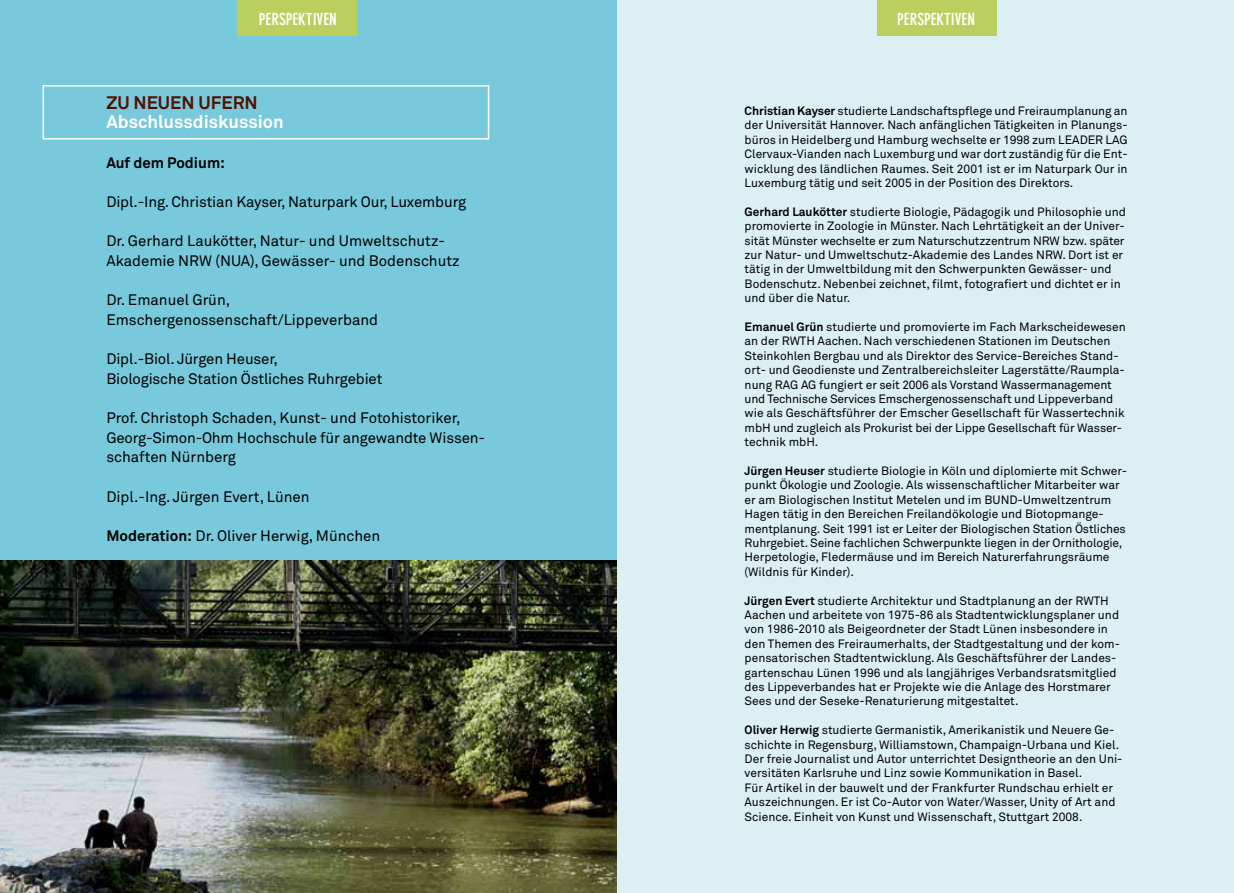
<style>
.page{position:relative;width:1234px;height:893px;background:#fff}
.page>*{position:absolute;margin:0;border:0;box-sizing:border-box;transform-origin:0 0}
.t1{font:700 18px "Akkurat";color:#fff}
.t2{font:700 18px "Akkurat";color:#541100}
.t3{font:700 condensed 16.5px "DIN Neuzeit Grotesk";color:#fff}
.t4{font:15px/19.6px "Akkurat";letter-spacing:-.005em;color:#000}
.t5{font:700 15px "Akkurat";color:#000}
.t6{font:12px/14.4px "Akkurat";color:#000}
.s1{font-weight:700}
</style>
<div class="page">
<div style="left:617px;top:0;width:616px;height:893px;background:#dceff3"></div>
<div style="left:876px;top:0;width:120px;height:36px;background:#bbcf5e"></div>
<div style="left:0;top:0;width:617px;height:893px;background:#77c9db"></div>
<div style="left:238px;top:0;width:119px;height:36px;background:#bbcf5e"></div>
<div style="left:43px;top:85px;width:446px;height:55px;border:2px solid #fff"></div>
<img style="left:0;top:561px;width:616px;height:332px">
<h2 class="t3" style="left:259px;top:13px;width:79px">PERSPEKTIVEN</h2>
<h2 class="t3" style="left:897px;top:13px;width:79px">PERSPEKTIVEN</h2>
<h1 class="t2" style="left:106px;top:96px;width:153px">ZU NEUEN UFERN</h1>
<h1 class="t1" style="left:106px;top:115px;width:179px">Abschlussdiskussion</h1>
<p class="t5" style="left:106px;top:157px;width:120px">Auf dem Podium:</p>
<p class="t4" style="left:106px;top:193px;width:361px">Dipl.-Ing. Christian Kayser, Naturpark Our, Luxemburg</p>
<p class="t4" style="left:106px;top:233px;width:355px">Dr. Gerhard Laukötter, Natur- und Umweltschutz-<br>Akademie NRW (NUA), Gewässer- und Bodenschutz</p>
<p class="t4" style="left:106px;top:292px;width:273px">Dr. Emanuel Grün,<br>Emschergenossenschaft/Lippeverband</p>
<p class="t4" style="left:106px;top:351px;width:277px">Dipl.-Biol. Jürgen Heuser,<br>Biologische Station Östliches Ruhrgebiet</p>
<p class="t4" style="left:106px;top:409px;width:380px">Prof. Christoph Schaden, Kunst- und Fotohistoriker,<br>Georg-Simon-Ohm Hochschule für angewandte Wissen&shy;schaften Nürnberg</p>
<p class="t4" style="left:106px;top:488px;width:205px">Dipl.-Ing. Jürgen Evert, Lünen</p>
<p class="t4" style="left:106px;top:527px;width:275px"><span class="s1">Moderation:</span> Dr. Oliver Herwig, München</p>
<p class="t6" style="left:744px;top:105px;width:384px;text-align:justify"><span class="s1">Christian Kayser</span> studierte Landschaftspflege und Freiraumplanung an der Universität Hannover. Nach anfänglichen Tätigkeiten in Planungs&shy;büros in Heidelberg und Hamburg wechselte er 1998 zum LEADER LAG Clervaux-Vianden nach Luxemburg und war dort zuständig für die Ent&shy;wicklung des ländlichen Raumes. Seit 2001 ist er im Naturpark Our in Luxemburg tätig und seit 2005 in der Position des Direktors.</p>
<p class="t6" style="left:744px;top:206px;width:383px"><span class="s1">Gerhard Laukötter</span> studierte Biologie, Pädagogik und Philosophie und promovierte in Zoologie in Münster. Nach Lehrtätigkeit an der Univer&shy;sität Münster wechselte er zum Naturschutzzentrum NRW bzw. später zur Natur- und Umweltschutz-Akademie des Landes NRW. Dort ist er tätig in der Umweltbildung mit den Schwerpunkten Gewässer- und Bodenschutz. Nebenbei zeichnet, filmt, fotografiert und dichtet er in und über die Natur.</p>
<p class="t6" style="left:744px;top:321px;width:382px"><span class="s1">Emanuel Grün</span> studierte und promovierte im Fach Markscheidewesen an der RWTH Aachen. Nach verschiedenen Stationen im Deutschen Steinkohlen Bergbau und als Direktor des Service-Bereiches Stand&shy;ort- und Geodienste und Zentralbereichsleiter Lagerstätte/Raumpla&shy;nung RAG AG fungiert er seit 2006 als Vorstand Wassermanagement und Technische Services Emschergenossenschaft und Lippeverband wie als Geschäftsführer der Emscher Gesellschaft für Wassertechnik mbH und zugleich als Prokurist bei der Lippe Gesellschaft für Wasser&shy;technik mbH.</p>
<p class="t6" style="left:744px;top:465px;width:384px"><span class="s1">Jürgen Heuser</span> studierte Biologie in Köln und diplomierte mit Schwer&shy;punkt Ökologie und Zoologie. Als wissenschaftlicher Mitarbeiter war er am Biologischen Institut Metelen und im BUND-Umweltzentrum Hagen tätig in den Bereichen Freilandökologie und Biotopmange&shy;mentplanung. Seit 1991 ist er Leiter der Biologischen Station Östliches Ruhrgebiet. Seine fachlichen Schwerpunkte liegen in der Ornithologie, Herpetologie, Fledermäuse und im Bereich Naturerfahrungsräume (Wildnis für Kinder).</p>
<p class="t6" style="left:744px;top:594px;width:377px"><span class="s1">Jürgen Evert</span> studierte Architektur und Stadtplanung an der RWTH Aachen und arbeitete von 1975-86 als Stadtentwicklungsplaner und von 1986-2010 als Beigeordneter der Stadt Lünen insbesondere in den Themen des Freiraumerhalts, der Stadtgestaltung und der kom&shy;pensatorischen Stadtentwicklung. Als Geschäftsführer der Landes&shy;gartenschau Lünen 1996 und als langjähriges Verbandsratsmitglied des Lippeverbandes hat er Projekte wie die Anlage des Horstmarer Sees und der Seseke-Renaturierung mitgestaltet.</p>
<p class="t6" style="left:744px;top:724px;width:379px"><span class="s1">Oliver Herwig</span> studierte Germanistik, Amerikanistik und Neuere Ge&shy;schichte in Regensburg, Williamstown, Champaign-Urbana und Kiel.<br>Der freie Journalist und Autor unterrichtet Designtheorie an den Uni&shy;versitäten Karlsruhe und Linz sowie Kommunikation in Basel.<br>Für Artikel in der bauwelt und der Frankfurter Rundschau erhielt er Auszeichnungen. Er ist Co-Autor von Water/Wasser, Unity of Art and Science. Einheit von Kunst und Wissenschaft, Stuttgart 2008.</p>
</div>
